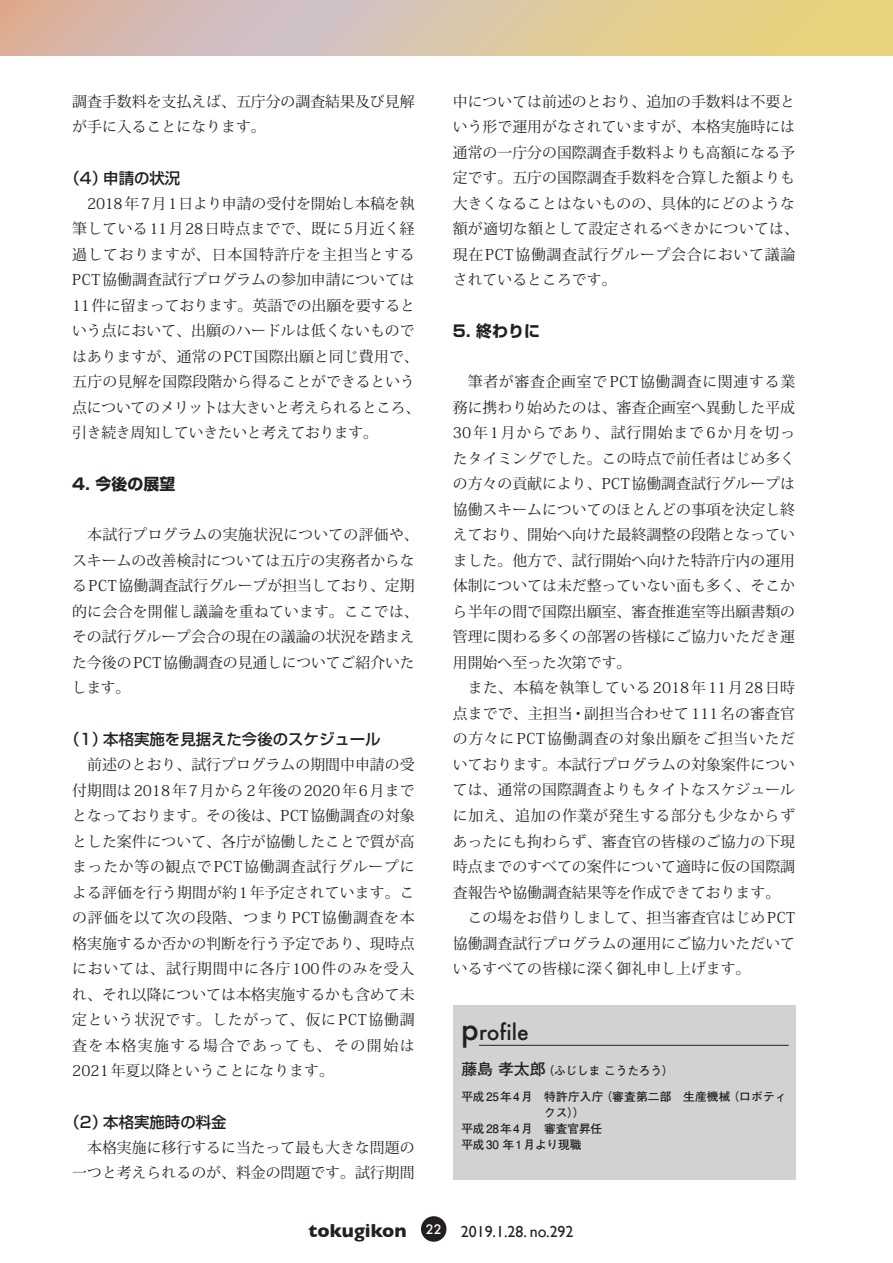
<style>
.page{position:relative;width:893px;height:1263px;background:#fff}
.page>*{position:absolute;margin:0;border:0;box-sizing:border-box;transform-origin:0 0}
.t1{font:500 21.3px "Futura";color:#231f20}
.t2{font:15.9px "Gill Sans";color:#231f20}
.t3{font:700 15.9px "Shin Go Pro";color:#231f20}
.t4{font:500 15.45px "Shin Go Pro";color:#231f20}
.t5{font:14.85px/25.5px "Koz Min Pro";color:#231f20}
.t6{font:700 11.7px "Futo Go B101 Pro";letter-spacing:-.01em;color:#231f20}
.t7{font:700 11.7px "Futo Go B101 Pro";letter-spacing:.015em;color:#231f20}
.s1{font-size:29.7px}
.s2{font-size:15.9px}
.s3{font-weight:700;font-size:19.2px}
</style>
<div class="page">
<div style="left:421px;top:1216px;width:25px;height:26px;background:#231f20;border-radius:50%"></div>
<svg style="left:0;top:0;width:892px;height:55px;background:#dbc4a1"></svg>
<div style="left:453px;top:1006px;width:342px;height:174px;background:#d1d2d4"></div>
<hr style="left:479px;top:1045px;width:310px;height:1px;background:#231f20">
<p class="t5" style="left:72px;top:88px;width:344px">調査手数料を支払えば、五庁分の調査結果及び見解が手に入ることになります。</p>
<p class="t4" style="left:65px;top:165px;width:117px">（4）申請の状況</p>
<p class="t5" style="left:72px;top:190px;width:350px">　2018年7月1日より申請の受付を開始し本稿を執筆している11月28日時点までで、既に5月近く経過しておりますが、日本国特許庁を主担当とする<br>PCT協働調査試行プログラムの参加申請については<br>11件に留まっております。英語での出願を要するという点において、出願のハードルは低くないものではありますが、通常のPCT国際出願と同じ費用で、五庁の見解を国際段階から得ることができるという点についてのメリットは大きいと考えられるところ、引き続き周知していきたいと考えております。</p>
<p class="t3" style="left:72px;top:472px;width:105px">4. 今後の展望</p>
<p class="t5" style="left:72px;top:522px;width:348px">　本試行プログラムの実施状況についての評価や、スキームの改善検討については五庁の実務者からなるPCT協働調査試行グループが担当しており、定期的に会合を開催し議論を重ねています。ここでは、その試行グループ会合の現在の議論の状況を踏まえた今後のPCT協働調査の見通しについてご紹介いたします。</p>
<p class="t4" style="left:65px;top:726px;width:318px">（1）本格実施を見据えた今後のスケジュール</p>
<p class="t5" style="left:72px;top:751px;width:344px;text-align:justify">　前述のとおり、試行プログラムの期間中申請の受付期間は2018年7月から2年後の2020年6月までとなっております。その後は、PCT協働調査の対象とした案件について、各庁が協働したことで質が高まったか等の観点でPCT協働調査試行グループによる評価を行う期間が約1年予定されています。この評価を以て次の段階、つまり PCT協働調査を本格実施するか否かの判断を行う予定であり、現時点においては、試行期間中に各庁100件のみを受入れ、それ以降については本格実施するかも含めて未定という状況です。したがって、仮に PCT協働調査を本格実施する場合であっても、その開始は2021年夏以降ということになります。</p>
<p class="t4" style="left:65px;top:1109px;width:163px">（2）本格実施時の料金</p>
<p class="t5" style="left:72px;top:1134px;width:344px">　本格実施に移行するに当たって最も大きな問題の一つと考えられるのが、料金の問題です。試行期間</p>
<p class="t5" style="left:453px;top:88px;width:348px">中については前述のとおり、追加の手数料は不要という形で運用がなされていますが、本格実施時には通常の一庁分の国際調査手数料よりも高額になる予定です。五庁の国際調査手数料を合算した額よりも大きくなることはないものの、具体的にどのような額が適切な額として設定されるべきかについては、現在PCT協働調査試行グループ会合において議論されているところです。</p>
<p class="t3" style="left:453px;top:319px;width:89px">5. 終わりに</p>
<p class="t5" style="left:453px;top:369px;width:344px">　筆者が審査企画室で PCT協働調査に関連する業務に携わり始めたのは、審査企画室へ異動した平成<br>30年1月からであり、試行開始まで 6か月を切ったタイミングでした。この時点で前任者はじめ多くの方々の貢献により、PCT協働調査試行グループは協働スキームについてのほとんどの事項を決定し終えており、開始へ向けた最終調整の段階となっていました。他方で、試行開始へ向けた特許庁内の運用体制については未だ整っていない面も多く、そこから半年の間で国際出願室、審査推進室等出願書類の管理に関わる多くの部署の皆様にご協力いただき運用開始へ至った次第です。<br>　また、本稿を執筆している 2018年11月28日時点までで、主担当・副担当合わせて111名の審査官の方々にPCT協働調査の対象出願をご担当いただいております。本試行プログラムの対象案件については、通常の国際調査よりもタイトなスケジュールに加え、追加の作業が発生する部分も少なからずあったにも拘わらず、審査官の皆様のご協力の下現時点までのすべての案件について適時に仮の国際調査報告や協働調査結果等を作成できております。　この場をお借りしまして、担当審査官はじめPCT協働調査試行プログラムの運用にご協力いただいているすべての皆様に深く御礼申し上げます。</p>
<h1 class="t1" style="left:461px;top:1018px;width:69px"><span class="s1">p</span>rofile</h1>
<p class="t6" style="left:461px;top:1061px;width:214px"><span class="s2">藤島 孝太郎</span>（ふじしま こうたろう）</p>
<p class="t7" style="left:461px;top:1087px;width:327px">平成25年4月　特許庁入庁（審査第二部　生産機械（ロボティ</p>
<p class="t7" style="left:544px;top:1103px;width:42px">クス））</p>
<p class="t6" style="left:461px;top:1119px;width:142px">平成28年4月　審査官昇任</p>
<p class="t6" style="left:461px;top:1135px;width:122px">平成30 年1月より現職</p>
<p class="t2" style="left:309px;top:1222px;width:266px"><span class="s3">tokugikon</span> <sup>22</sup> 2019.1.28. no.292</p>
</div>
